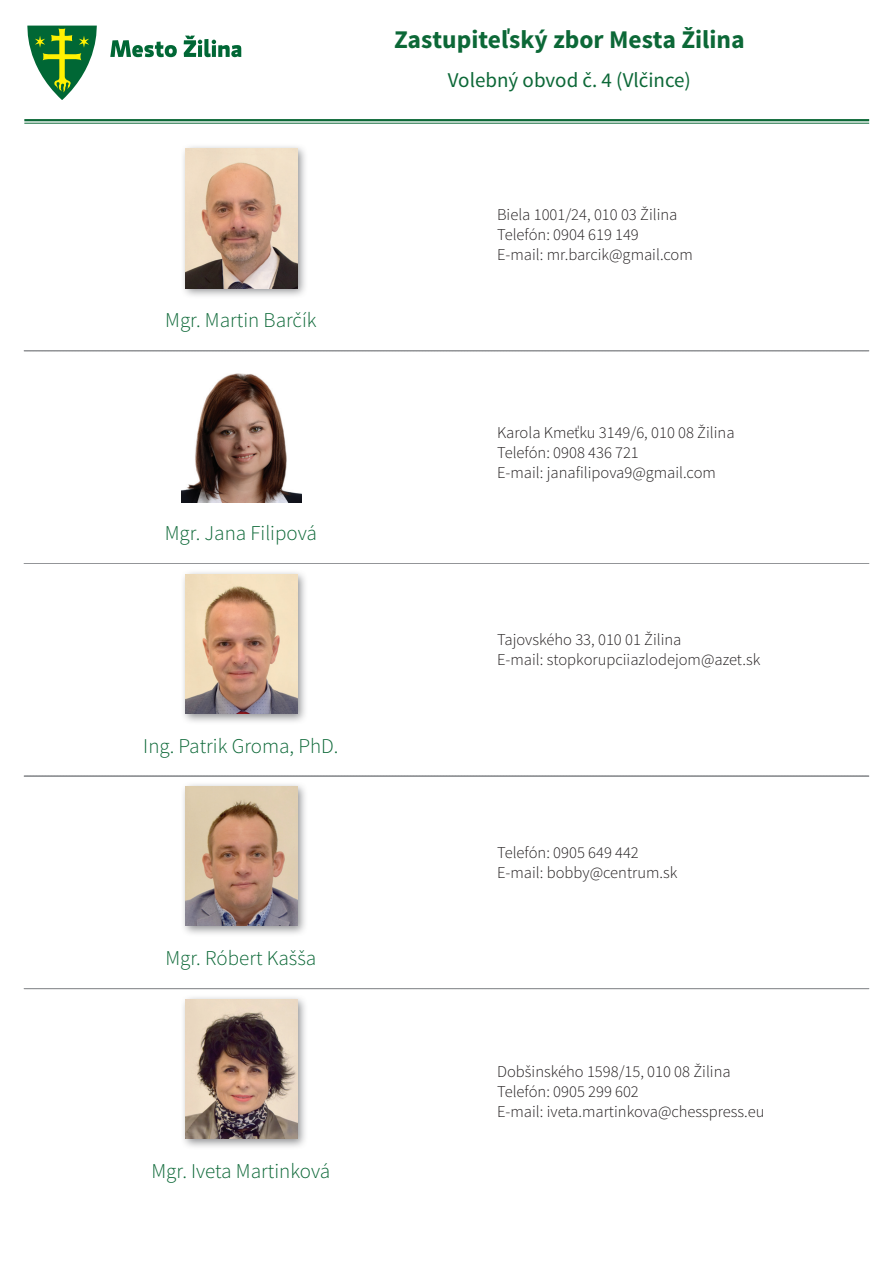
<style>
.page{position:relative;width:893px;height:1263px;background:#fff}
.page>*{position:absolute;margin:0;border:0;box-sizing:border-box;transform-origin:0 0}
.t1{font:700 25.5px "Source Sans Pro";color:#0c6837}
.t2{font:300 21px "Source Sans Pro";color:#0c6837}
.t3{font:21px "Source Sans Pro";color:#0c6837}
.t4{font:300 16.5px/19.8px "Source Sans Pro";color:#231f20}
</style>
<div class="page">
<hr style="left:24px;top:119px;width:845px;height:2px;background:#0c6837">
<hr style="left:24px;top:123px;width:845px;height:1px;background:#0c6837">
<svg style="left:24px;top:350px;width:845px;height:1px"></svg>
<svg style="left:24px;top:563px;width:845px;height:1px"></svg>
<svg style="left:24px;top:775px;width:845px;height:2px;background:#9ea0a2"></svg>
<svg style="left:24px;top:988px;width:845px;height:1px"></svg>
<div style="left:181px;top:144px;width:128px;height:155px;background:#6c6d70;opacity:.75"></div>
<img style="left:186px;top:149px;width:111px;height:139px">
<div style="left:181px;top:569px;width:128px;height:155px;background:#6c6d70;opacity:.75"></div>
<img style="left:186px;top:574px;width:111px;height:139px">
<div style="left:181px;top:781px;width:128px;height:156px;background:#6c6d70;opacity:.75"></div>
<img style="left:186px;top:787px;width:111px;height:139px">
<div style="left:181px;top:994px;width:128px;height:155px;background:#6c6d70;opacity:.75"></div>
<img style="left:186px;top:999px;width:111px;height:139px">
<img style="left:182px;top:373px;width:119px;height:129px">
<svg style="left:27px;top:25px;width:70px;height:75px"></svg>
<svg style="left:110px;top:36px;width:132px;height:21px"></svg>
<p class="t2" style="left:165px;top:308px;width:153px">Mgr. Martin Barčík</p>
<p class="t2" style="left:165px;top:520px;width:154px">Mgr. Jana Filipová</p>
<p class="t2" style="left:143px;top:733px;width:197px">Ing. Patrik Groma, PhD.</p>
<p class="t2" style="left:165px;top:945px;width:153px">Mgr. Róbert Kašša</p>
<p class="t2" style="left:151px;top:1158px;width:180px">Mgr. Iveta Martinková</p>
<h1 class="t1" style="left:394px;top:23px;width:352px">Zastupiteľský zbor Mesta Žilina</h1>
<p class="t3" style="left:448px;top:67px;width:245px">Volebný obvod č. 4 (Vlčince)</p>
<p class="t4" style="left:497px;top:205px;width:197px">Biela 1001/24, 010 03 Žilina<br>Telefón: 0904 619 149<br>E-mail: mr.barcik@gmail.com</p>
<p class="t4" style="left:497px;top:423px;width:239px">Karola Kmeťku 3149/6, 010 08 Žilina<br>Telefón: 0908 436 721<br>E-mail: janafilipova9@gmail.com</p>
<p class="t4" style="left:497px;top:630px;width:265px">Tajovského 33, 010 01 Žilina<br>E-mail: stopkorupciiazlodejom@azet.sk</p>
<p class="t4" style="left:497px;top:843px;width:182px">Telefón: 0905 649 442<br>E-mail: bobby@centrum.sk</p>
<p class="t4" style="left:497px;top:1062px;width:269px">Dobšinského 1598/15, 010 08 Žilina<br>Telefón: 0905 299 602<br>E-mail: iveta.martinkova@chesspress.eu</p>
</div>
